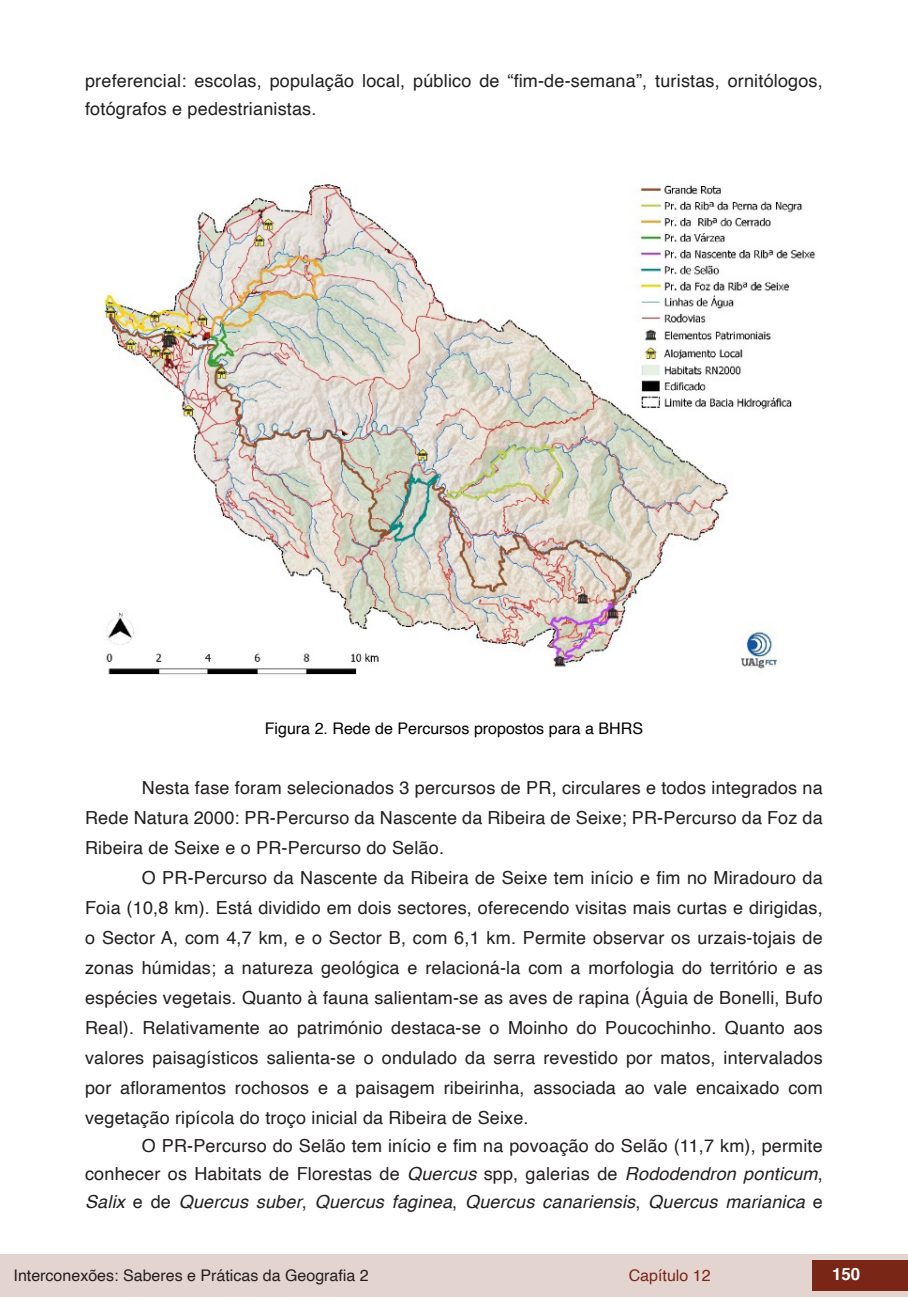
<style>
.page{position:relative;width:908px;height:1304px;background:#fff}
.page>*{position:absolute;margin:0;border:0;box-sizing:border-box;transform-origin:0 0}
.txt{font:18px/30px "Helvetica";letter-spacing:.01em;color:#231f20;text-align:justify}
.t1{font:700 16.8px "Helvetica";color:#fff}
.t2{font:16px "Helvetica";color:#231f20}
.info_tab_graf_imag{font:16px "Helvetica";color:#000}
.t3{font:16px "Helvetica";color:#7a2616}
.s1{font-style:italic}
</style>
<div class="page">
<div style="left:0;top:1254px;width:906px;height:43px;background:#e4d4d0"></div>
<div style="left:812px;top:1261px;width:95px;height:30px;background:#7a2616"></div>
<img style="left:103px;top:181px;width:713px;height:494px">
<p class="txt" style="left:85px;top:67px;width:738px;line-height:28px">preferencial: escolas, população local, público de “fim-de-semana”, turistas, ornitólogos, fotógrafos e pedestrianistas.</p>
<p class="info_tab_graf_imag" style="left:265px;top:716px;width:379px">Figura 2. Rede de Percursos propostos para a BHRS</p>
<p class="txt" style="left:85px;top:773px;width:738px;text-indent:57px">Nesta fase foram selecionados 3 percursos de PR, circulares e todos integrados na Rede Natura 2000: PR-Percurso da Nascente da Ribeira de Seixe; PR-Percurso da Foz da Ribeira de Seixe e o PR-Percurso do Selão.</p>
<p class="txt" style="left:85px;top:863px;width:738px;text-indent:57px">O PR-Percurso da Nascente da Ribeira de Seixe tem início e fim no Miradouro da Foia (10,8 km). Está dividido em dois sectores, oferecendo visitas mais curtas e dirigidas, o Sector A, com 4,7 km, e o Sector B, com 6,1 km. Permite observar os urzais-tojais de zonas húmidas; a natureza geológica e relacioná-la com a morfologia do território e as espécies vegetais. Quanto à fauna salientam-se as aves de rapina (Águia de Bonelli, Bufo Real). Relativamente ao património destaca-se o Moinho do Poucochinho. Quanto aos valores paisagísticos salienta-se o ondulado da serra revestido por matos, intervalados por afloramentos rochosos e a paisagem ribeirinha, associada ao vale encaixado com vegetação ripícola do troço inicial da Ribeira de Seixe.</p>
<p class="txt" style="left:85px;top:1132px;width:739px;line-height:28px;text-indent:57px">O PR-Percurso do Selão tem início e fim na povoação do Selão (11,7 km), permite conhecer os Habitats de Florestas de <span class="s1">Quercus</span> spp, galerias de <span class="s1">Rododendron ponticum</span>, <span class="s1">Salix</span> e de <span class="s1">Quercus suber</span>, <span class="s1">Quercus faginea</span>, <span class="s1">Quercus canariensis</span>, <span class="s1">Quercus marianica</span> e</p>
<p class="t2" style="left:14px;top:1263px;width:356px">Interconexões: Saberes e Práticas da Geografia 2</p>
<p class="t3" style="left:628px;top:1263px;width:83px">Capítulo 12</p>
<p class="t1" style="left:831px;top:1261px;width:30px">150</p>
</div>
